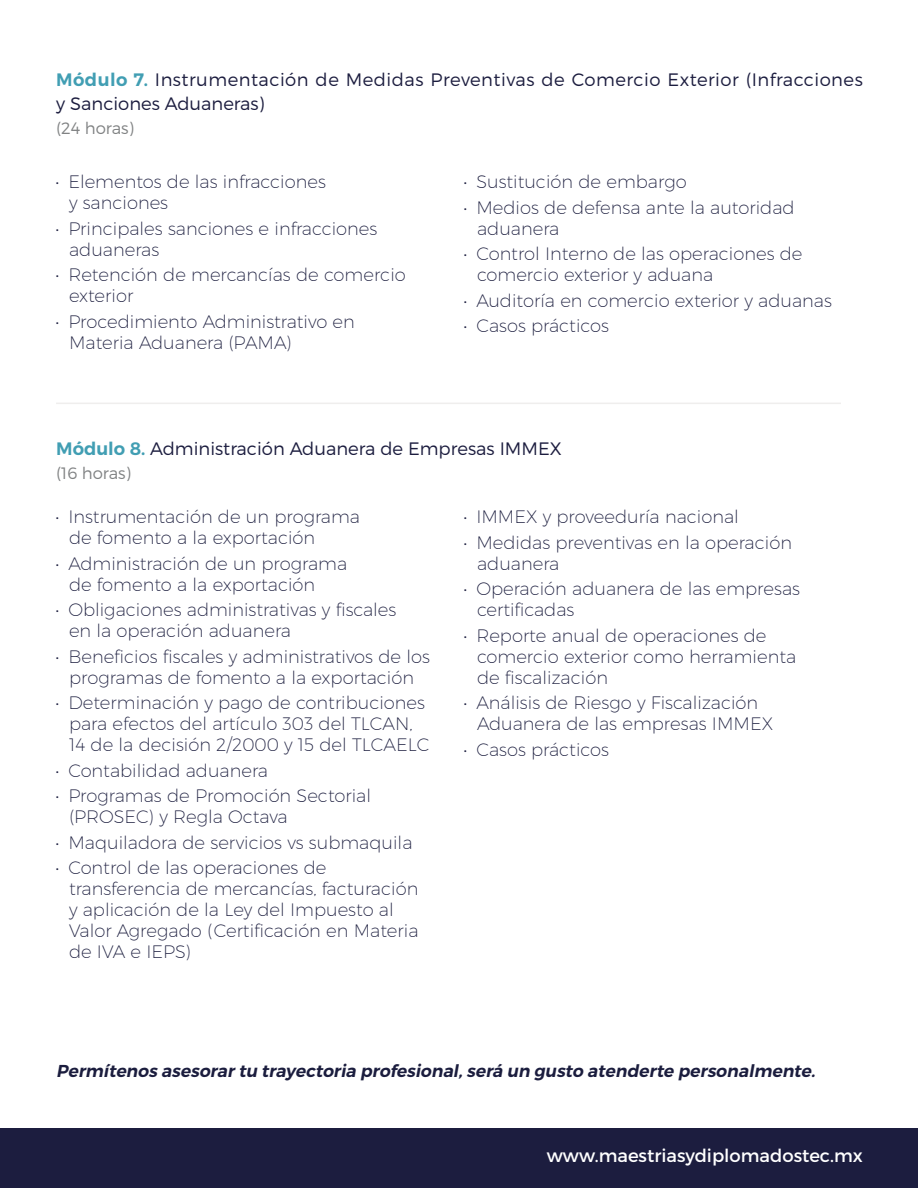
<style>
.page{position:relative;width:918px;height:1188px;background:#fff}
.page>*{position:absolute;margin:0;border:0;box-sizing:border-box;transform-origin:0 0}
.t1{font:200 18px/21px "Montserrat";color:#1b1d3e}
.t2{font:300 18px/24px "Montserrat";letter-spacing:.01em;color:#1c1d3f}
.t3{font:18px "Montserrat";color:#fff}
.t4{font:italic 600 17.25px "Montserrat";color:#1b1d3e}
.t5{font:300 16.5px "Montserrat";color:#818384}
.s1{font-weight:600;color:#419eb3}
</style>
<div class="page">
<hr style="left:56px;top:403px;width:785px;height:1px;background:#efeeed">
<div style="left:0;top:1128px;width:918px;height:60px;background:#1c1d3f"></div>
<p class="t2" style="left:56px;top:68px;width:808px"><span class="s1">Módulo 7.</span> Instrumentación de Medidas Preventivas de Comercio Exterior (Infracciones y Sanciones Aduaneras)</p>
<p class="t5" style="left:56px;top:119px;width:79px">(24 horas)</p>
<p class="t1" style="left:69px;top:171px;width:258px;text-indent:-14px">• Elementos de las infracciones y sanciones</p>
<p class="t1" style="left:69px;top:217px;width:310px;text-indent:-14px">• Principales sanciones e infracciones aduaneras</p>
<p class="t1" style="left:69px;top:264px;width:338px;text-indent:-14px">• Retención de mercancías de comercio exterior</p>
<p class="t1" style="left:69px;top:310px;width:287px;text-indent:-14px">• Procedimiento Administrativo en<br>Materia Aduanera (PAMA)</p>
<p class="t1" style="left:464px;top:171px;width:225px">• Sustitución de embargo</p>
<p class="t1" style="left:477px;top:196px;width:319px;text-indent:-14px">• Medios de defensa ante la autoridad aduanera</p>
<p class="t1" style="left:477px;top:243px;width:327px;text-indent:-14px">• Control Interno de las operaciones de comercio exterior y aduana</p>
<p class="t1" style="left:464px;top:289px;width:370px">• Auditoría en comercio exterior y aduanas</p>
<p class="t1" style="left:464px;top:315px;width:147px">• Casos prácticos</p>
<p class="t2" style="left:56px;top:436px;width:507px"><span class="s1">Módulo 8.</span> Administración Aduanera de Empresas IMMEX</p>
<p class="t5" style="left:56px;top:463px;width:76px">(16 horas)</p>
<p class="t1" style="left:69px;top:506px;width:293px;text-indent:-14px">• Instrumentación de un programa de fomento a la exportación</p>
<p class="t1" style="left:69px;top:552px;width:280px;text-indent:-14px">• Administración de un programa de fomento a la exportación</p>
<p class="t1" style="left:69px;top:599px;width:329px;text-indent:-14px">• Obligaciones administrativas y fiscales en la operación aduanera</p>
<p class="t1" style="left:56px;top:645px;width:376px;text-align:center">• Beneficios fiscales y administrativos de los programas de fomento a la exportación</p>
<p class="t1" style="left:69px;top:692px;width:362px;text-indent:-14px">• Determinación y pago de contribuciones para efectos del artículo 303 del TLCAN,<br>14 de la decisión 2/2000 y 15 del TLCAELC</p>
<p class="t1" style="left:56px;top:759px;width:214px">• Contabilidad aduanera</p>
<p class="t1" style="left:69px;top:785px;width:304px;text-indent:-14px">• Programas de Promoción Sectorial (PROSEC) y Regla Octava</p>
<p class="t1" style="left:56px;top:831px;width:359px">• Maquiladora de servicios vs submaquila</p>
<p class="t1" style="left:69px;top:857px;width:351px;text-indent:-14px">• Control de las operaciones de transferencia de mercancías, facturación y aplicación de la Ley del Impuesto al Valor Agregado (Certificación en Materia de IVA e IEPS)</p>
<p class="t1" style="left:464px;top:506px;width:277px">• IMMEX y proveeduría nacional</p>
<p class="t1" style="left:477px;top:531px;width:317px;text-indent:-14px">• Medidas preventivas en la operación aduanera</p>
<p class="t1" style="left:477px;top:578px;width:325px;text-indent:-14px">• Operación aduanera de las empresas certificadas</p>
<p class="t1" style="left:477px;top:625px;width:321px;text-indent:-14px">• Reporte anual de operaciones de comercio exterior como herramienta de fiscalización</p>
<p class="t1" style="left:477px;top:692px;width:298px;text-indent:-14px">• Análisis de Riesgo y Fiscalización<br>Aduanera de las empresas IMMEX</p>
<p class="t1" style="left:464px;top:739px;width:147px">• Casos prácticos</p>
<p class="t4" style="left:56px;top:1060px;width:764px">Permítenos asesorar tu trayectoria profesional,será un gusto atenderte personalmente.</p>
<p class="t3" style="left:547px;top:1144px;width:317px">www.maestriasydiplomadostec.mx</p>
</div>
